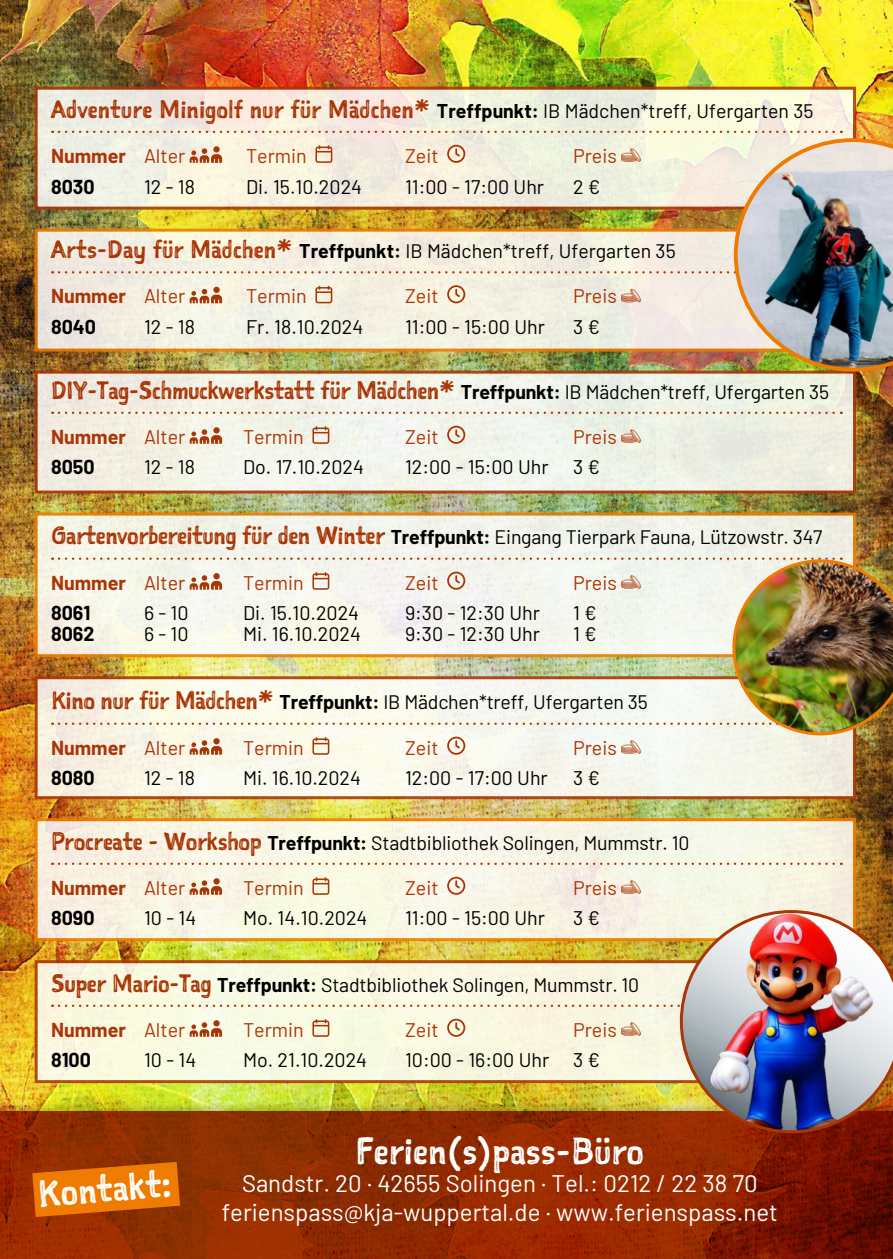
<style>
.page{position:relative;width:893px;height:1259px;background:#fff}
.page>*{position:absolute;margin:0;border:0;box-sizing:border-box;transform-origin:0 0}
.t1{font:36px "Sketchnote Square";color:#fff}
.t2{font:24px/28.8px "Barlow";color:#fff;text-align:center}
.t3{font:24px "Sketchnote Square";letter-spacing:-.02em;color:#aa3506}
.t4{font:24px "Sketchnote Square";color:#aa3506}
.t5{font:19.8px "Barlow";color:#000}
.t6{font:19.8px "Barlow";color:#aa3506}
.t7{font:700 19.8px "Barlow";color:#aa3506}
.t8{font:700 19.8px "Barlow";color:#000}
.t9{font:19.5px "Barlow";letter-spacing:-.01em;color:#000}
.s1{font-family:"Barlow";font-weight:700;font-size:19.5px;color:#000}
.s2{font-family:"Barlow";font-size:19.5px;color:#000}
.s3{font-weight:400}
.s4{font-family:"Sketchnote Square";font-size:24px;color:#aa3506}
.s5{font-weight:700}
</style>
<div class="page">
<img style="left:0;top:0;width:893px;height:1100px">
<svg style="left:35px;top:87px;width:821px;height:123px;background:#eee2d0"></svg>
<div style="left:35px;top:229px;width:821px;height:122px;background:#ebe5de;border:3px solid #ef7b00"></div>
<div style="left:35px;top:371px;width:821px;height:122px;background:linear-gradient(to right,#f4f1e8,#edf2e6);border:3px solid #aa3506"></div>
<div style="left:35px;top:512px;width:821px;height:145px;background:#f2f3e9;border:3px solid #ef7b00"></div>
<svg style="left:35px;top:676px;width:821px;height:123px;fill:#f7f6ea"></svg>
<div style="left:35px;top:818px;width:821px;height:123px;background:#f8f6e4;border:3px solid #ef7b00"></div>
<div style="left:35px;top:960px;width:821px;height:123px;background:#f9f9e1;border:3px solid #aa3506"></div>
<div style="left:0;top:1100px;width:893px;height:159px;background:#000;opacity:.75"></div>
<svg style="left:0;top:1110px;width:893px;height:149px;background:#8d2800"></svg>
<svg style="left:32px;top:1161px;width:148px;height:56px;background:#d86900"></svg>
<svg style="left:59px;top:412px;width:783px;height:2px;background:#dcbea9"></svg>
<svg style="left:190px;top:427px;width:32px;height:17px"></svg>
<svg style="left:312px;top:426px;width:17px;height:18px"></svg>
<svg style="left:447px;top:426px;width:18px;height:18px"></svg>
<svg style="left:621px;top:429px;width:20px;height:14px"></svg>
<svg style="left:59px;top:862px;width:783px;height:3px"></svg>
<svg style="left:190px;top:878px;width:32px;height:17px"></svg>
<svg style="left:312px;top:877px;width:17px;height:18px"></svg>
<svg style="left:447px;top:876px;width:18px;height:19px"></svg>
<svg style="left:621px;top:880px;width:20px;height:14px"></svg>
<svg style="left:59px;top:1004px;width:621px;height:3px"></svg>
<svg style="left:190px;top:1020px;width:32px;height:16px"></svg>
<svg style="left:312px;top:1019px;width:17px;height:17px"></svg>
<svg style="left:447px;top:1018px;width:18px;height:18px"></svg>
<svg style="left:621px;top:1022px;width:20px;height:14px"></svg>
<img style="left:59px;top:557px;width:834px;height:198px">
<img style="left:59px;top:131px;width:834px;height:241px">
<img style="left:680px;top:910px;width:213px;height:223px">
<p class="t4" style="left:51px;top:93px;width:764px">Adventure Minigolf nur für Mädchen* <span class="s1">Treffpunkt:</span> <span class="s2">IB Mädchen*treff, Ufergarten 35</span></p>
<p class="t7" style="left:51px;top:141px;width:136px">Nummer <span class="s3">Alter</span></p>
<p class="t6" style="left:246px;top:141px;width:62px">Termin</p>
<p class="t6" style="left:405px;top:141px;width:35px">Zeit</p>
<p class="t6" style="left:573px;top:141px;width:45px">Preis</p>
<p class="t8" style="left:51px;top:172px;width:45px">8030</p>
<p class="t5" style="left:144px;top:172px;width:52px">12 - 18</p>
<p class="t5" style="left:246px;top:172px;width:118px">Di. 15.10.2024</p>
<p class="t5" style="left:405px;top:172px;width:141px">11:00 - 17:00 Uhr</p>
<p class="t5" style="left:573px;top:172px;width:29px">2 €</p>
<p class="t9" style="left:51px;top:237px;width:626px"><span class="s4">Arts-Day für Mädchen*</span> <span class="s5">Treffpunkt:</span> IB Mädchen*treff, Ufergarten 35</p>
<p class="t7" style="left:51px;top:281px;width:136px">Nummer <span class="s3">Alter</span></p>
<p class="t6" style="left:246px;top:282px;width:62px">Termin</p>
<p class="t6" style="left:405px;top:282px;width:35px">Zeit</p>
<p class="t6" style="left:573px;top:282px;width:45px">Preis</p>
<p class="t8" style="left:51px;top:312px;width:46px">8040</p>
<p class="t5" style="left:144px;top:312px;width:52px">12 - 18</p>
<p class="t5" style="left:246px;top:312px;width:119px">Fr. 18.10.2024</p>
<p class="t5" style="left:405px;top:312px;width:141px">11:00 - 15:00 Uhr</p>
<p class="t5" style="left:573px;top:312px;width:28px">3 €</p>
<p class="t3" style="left:51px;top:374px;width:780px">DIY-Tag-Schmuckwerkstatt für Mädchen* <span class="s1">Treffpunkt:</span> <span class="s2">IB Mädchen*treff, Ufergarten 35</span></p>
<p class="t7" style="left:51px;top:422px;width:136px">Nummer <span class="s3">Alter</span></p>
<p class="t6" style="left:243px;top:422px;width:62px">Termin</p>
<p class="t6" style="left:405px;top:422px;width:35px">Zeit</p>
<p class="t6" style="left:573px;top:422px;width:45px">Preis</p>
<p class="t8" style="left:51px;top:453px;width:45px">8050</p>
<p class="t5" style="left:144px;top:453px;width:52px">12 - 18</p>
<p class="t5" style="left:243px;top:453px;width:122px">Do. 17.10.2024</p>
<p class="t5" style="left:405px;top:453px;width:196px">12:00 - 15:00 Uhr 3 €</p>
<p class="t9" style="left:51px;top:523px;width:773px"><span class="s4">Gartenvorbereitung für den Winter</span> <span class="s5">Treffpunkt:</span> Eingang Tierpark Fauna, Lützowstr. 347</p>
<p class="t7" style="left:51px;top:568px;width:136px">Nummer <span class="s3">Alter</span></p>
<p class="t6" style="left:243px;top:568px;width:62px">Termin</p>
<p class="t6" style="left:405px;top:568px;width:35px">Zeit</p>
<p class="t6" style="left:573px;top:568px;width:45px">Preis</p>
<p class="t8" style="left:51px;top:598px;width:41px">8061</p>
<p class="t5" style="left:144px;top:599px;width:46px">6 - 10</p>
<p class="t5" style="left:243px;top:599px;width:118px">Di. 15.10.2024</p>
<p class="t5" style="left:405px;top:599px;width:136px">9:30 - 12:30 Uhr</p>
<p class="t5" style="left:573px;top:599px;width:25px">1 €</p>
<p class="t8" style="left:51px;top:619px;width:45px">8062</p>
<p class="t5" style="left:144px;top:620px;width:46px">6 - 10</p>
<p class="t5" style="left:243px;top:620px;width:119px">Mi. 16.10.2024</p>
<p class="t5" style="left:405px;top:620px;width:136px">9:30 - 12:30 Uhr</p>
<p class="t5" style="left:573px;top:620px;width:25px">1 €</p>
<p class="t9" style="left:51px;top:688px;width:598px"><span class="s4">Kino nur für Mädchen*</span> <span class="s5">Treffpunkt:</span> IB Mädchen*treff, Ufergarten 35</p>
<p class="t7" style="left:51px;top:733px;width:136px">Nummer <span class="s3">Alter</span></p>
<p class="t6" style="left:243px;top:733px;width:62px">Termin</p>
<p class="t6" style="left:405px;top:733px;width:35px">Zeit</p>
<p class="t6" style="left:573px;top:733px;width:45px">Preis</p>
<p class="t8" style="left:51px;top:763px;width:45px">8080</p>
<p class="t5" style="left:144px;top:764px;width:52px">12 - 18</p>
<p class="t5" style="left:243px;top:764px;width:119px">Mi. 16.10.2024</p>
<p class="t5" style="left:405px;top:764px;width:144px">12:00 - 17:00 Uhr</p>
<p class="t5" style="left:573px;top:764px;width:28px">3 €</p>
<p class="t9" style="left:51px;top:828px;width:640px"><span class="s4">Procreate - Workshop</span> <span class="s5">Treffpunkt:</span> Stadtbibliothek Solingen, Mummstr. 10</p>
<p class="t7" style="left:51px;top:873px;width:136px">Nummer <span class="s3">Alter</span></p>
<p class="t6" style="left:243px;top:873px;width:62px">Termin</p>
<p class="t6" style="left:405px;top:873px;width:35px">Zeit</p>
<p class="t6" style="left:573px;top:873px;width:45px">Preis</p>
<p class="t8" style="left:51px;top:903px;width:45px">8090</p>
<p class="t5" style="left:144px;top:904px;width:54px">10 - 14</p>
<p class="t5" style="left:243px;top:904px;width:126px">Mo. 14.10.2024</p>
<p class="t5" style="left:405px;top:904px;width:141px">11:00 - 15:00 Uhr</p>
<p class="t5" style="left:573px;top:904px;width:28px">3 €</p>
<p class="t9" style="left:51px;top:970px;width:590px"><span class="s4">Super Mario-Tag</span> <span class="s5">Treffpunkt:</span> Stadtbibliothek Solingen, Mummstr. 10</p>
<p class="t7" style="left:51px;top:1015px;width:136px">Nummer <span class="s3">Alter</span></p>
<p class="t6" style="left:243px;top:1015px;width:62px">Termin</p>
<p class="t6" style="left:405px;top:1015px;width:35px">Zeit</p>
<p class="t6" style="left:573px;top:1015px;width:45px">Preis</p>
<p class="t8" style="left:51px;top:1045px;width:42px">8100</p>
<p class="t5" style="left:144px;top:1046px;width:54px">10 - 14</p>
<p class="t5" style="left:243px;top:1046px;width:126px">Mo. 21.10.2024</p>
<p class="t5" style="left:405px;top:1046px;width:196px">10:00 - 16:00 Uhr 3 €</p>
<h1 class="t1" style="left:36px;top:1168px;width:135px;rotate:-4deg">Kontakt:</h1>
<h1 class="t1" style="left:355px;top:1126px;width:290px">Ferien(s)pass-Büro</h1>
<p class="t2" style="left:222px;top:1167px;width:558px">Sandstr. 20 · 42655 Solingen · Tel.: 0212 / 22 38 70 ferienspass@kja-wuppertal.de · www.ferienspass.net</p>
</div>
